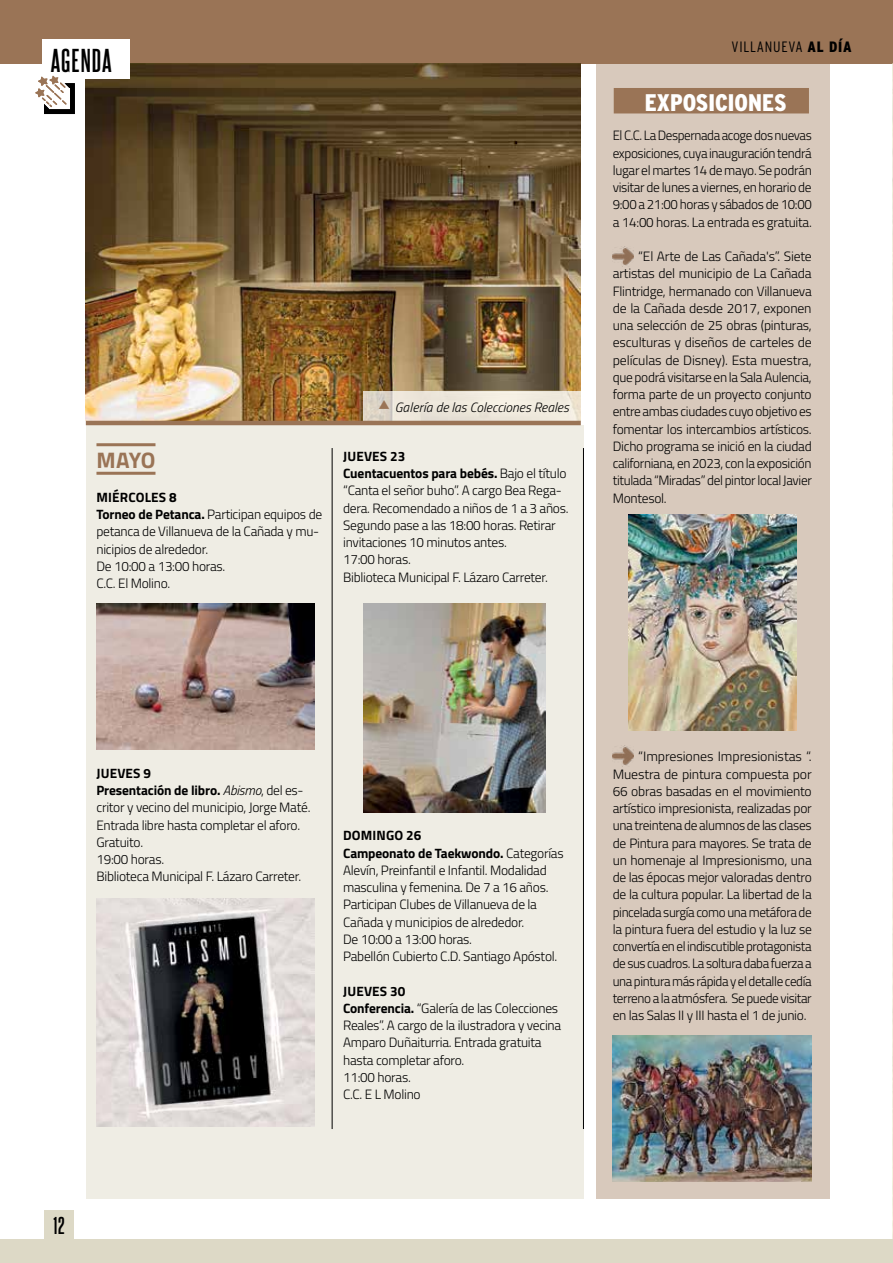
<style>
.page{position:relative;width:893px;height:1263px;background:#fff}
.page>*{position:absolute;margin:0;border:0;box-sizing:border-box;transform-origin:0 0}
.t1{font:700 28.5px "Steelfish Rg";letter-spacing:.04em;color:#000}
.LADILLA_OTRAS_NOTICIAS{font:900 condensed 24px "Interstate";color:#fff}
.LADILLO{font:700 22.5px "Titillium";color:#9a7456}
.t2{font:700 21px "Steelfish Rg";color:#000}
.t3{font:300 condensed 15px "Interstate";letter-spacing:.05em;color:#000}
.TEXTO{font:300 13.5px/17.2px "Titillium";letter-spacing:-.02em;color:#000}
.t4{font:700 13.5px "Titillium";letter-spacing:.01em;color:#000}
.PIE_DE_FOTO{font:italic 300 13.5px "Titillium";color:#000}
.s1{font-weight:700}
.s2{font-weight:900}
.s3{font-style:italic}
</style>
<div class="page">
<div style="left:0;top:0;width:893px;height:64px;background:#9a7456"></div>
<img style="left:86px;top:64px;width:494px;height:357px">
<svg style="left:364px;top:391px;width:217px;height:30px;background:#ebe4d7"></svg>
<div style="left:86px;top:425px;width:498px;height:774px;background:#efede4"></div>
<hr style="left:96px;top:443px;width:59px;height:3px;background:#9a7456">
<hr style="left:96px;top:472px;width:59px;height:3px;background:#9a7456">
<hr style="left:332px;top:448px;width:1px;height:681px;background:#000">
<hr style="left:583px;top:448px;width:1px;height:681px;background:#000">
<div style="left:42px;top:39px;width:88px;height:40px;background:#fff"></div>
<svg style="left:35px;top:76px;width:40px;height:38px"></svg>
<hr style="left:86px;top:421px;width:495px;height:4px;background:#9a7456">
<img style="left:96px;top:604px;width:218px;height:145px">
<img style="left:364px;top:604px;width:181px;height:208px">
<img style="left:96px;top:898px;width:218px;height:229px">
<img style="left:892px;top:64px;width:1px;height:1175px">
<div style="left:596px;top:64px;width:233px;height:1134px;background:#d8c9bc"></div>
<img style="left:613px;top:1035px;width:199px;height:147px">
<img style="left:628px;top:514px;width:168px;height:216px">
<div style="left:614px;top:88px;width:195px;height:25px;background:#9a7456"></div>
<img style="left:613px;top:746px;width:20px;height:20px">
<img style="left:613px;top:246px;width:20px;height:21px">
<div style="left:44px;top:1209px;width:30px;height:30px;background:#ddd9c6"></div>
<div style="left:0;top:1239px;width:893px;height:24px;background:#ddd9c6"></div>
<svg style="left:379px;top:400px;width:10px;height:9px"></svg>
<p class="t1" style="left:51px;top:40px;width:62px">AGENDA</p>
<p class="LADILLO" style="left:97px;top:442px;width:60px">MAYO</p>
<p class="t4" style="left:97px;top:487px;width:82px">MIÉRCOLES 8</p>
<p class="TEXTO" style="left:96px;top:505px;width:227px"><span class="s1">Torneo de Petanca.</span> Participan equipos de petanca de Villanueva de la Cañada y mu&shy;nicipios de alrededor.</p>
<p class="TEXTO" style="left:96px;top:557px;width:130px">De 10:00 a 13:00 horas.</p>
<p class="TEXTO" style="left:96px;top:574px;width:75px">C.C. El Molino.</p>
<p class="PIE_DE_FOTO" style="left:395px;top:398px;width:176px">Galería de las Colecciones Reales</p>
<p class="t4" style="left:343px;top:446px;width:64px">JUEVES 23</p>
<p class="TEXTO" style="left:343px;top:464px;width:227px"><span class="s1">Cuentacuentos para bebés.</span> Bajo el título “Canta el señor buho”. A cargo Bea Rega&shy;dera. Recomendado a niños de 1 a 3 años.<br>Segundo pase a las 18:00 horas. Retirar invitaciones 10 minutos antes.</p>
<p class="TEXTO" style="left:343px;top:550px;width:69px">17:00 horas.</p>
<p class="TEXTO" style="left:343px;top:567px;width:206px">Biblioteca Municipal F. Lázaro Carreter.</p>
<p class="t3" style="left:731px;top:38px;width:122px">VILLANUEVA <span class="s2">AL DÍA</span></p>
<p class="LADILLA_OTRAS_NOTICIAS" style="left:645px;top:89px;width:143px">EXPOSICIONES</p>
<p class="TEXTO" style="left:613px;top:126px;width:201px;text-align:justify">El C.C. La Despernada acoge dos nuevas exposiciones, cuya inauguración tendrá lugar el martes 14 de mayo. Se podrán visitar de lunes a viernes, en horario de 9:00 a 21:00 horas y sábados de 10:00 a 14:00 horas. La entrada es gratuita.</p>
<p class="TEXTO" style="left:613px;top:247px;width:201px;text-align:justify;text-indent:26px">“El Arte de Las Cañada's”. Siete artistas del municipio de La Cañada Flintridge, hermanado con Villanueva de la Cañada desde 2017, exponen una selección de 25 obras (pinturas, esculturas y diseños de carteles de películas de Disney). Esta muestra, que podrá visitarse en la Sala Aulencia, forma parte de un proyecto conjunto entre ambas ciudades cuyo objetivo es fomentar los intercambios artísticos.<br>Dicho programa se inició en la ciudad californiana, en 2023, con la exposición titulada “Miradas” del pintor local Javier Montesol.</p>
<p class="t4" style="left:97px;top:763px;width:56px">JUEVES 9</p>
<p class="TEXTO" style="left:96px;top:781px;width:216px"><span class="s1">Presentación de libro.</span> <span class="s3">Abismo</span>, del es&shy;critor y vecino del municipio, Jorge Maté.<br>Entrada libre hasta completar el aforo.<br>Gratuito.</p>
<p class="TEXTO" style="left:96px;top:850px;width:69px">19:00 horas.</p>
<p class="TEXTO" style="left:96px;top:867px;width:206px">Biblioteca Municipal F. Lázaro Carreter.</p>
<p class="t4" style="left:343px;top:825px;width:80px">DOMINGO 26</p>
<p class="TEXTO" style="left:343px;top:843px;width:222px"><span class="s1">Campeonato de Taekwondo.</span> Categorías Alevín, Preinfantil e Infantil. Modalidad masculina y femenina. De 7 a 16 años.<br>Participan Clubes de Villanueva de la Cañada y municipios de alrededor.</p>
<p class="TEXTO" style="left:343px;top:930px;width:130px">De 10:00 a 13:00 horas.</p>
<p class="TEXTO" style="left:343px;top:947px;width:216px">Pabellón Cubierto C.D. Santiago Apóstol.</p>
<p class="t4" style="left:343px;top:980px;width:64px">JUEVES 30</p>
<p class="TEXTO" style="left:343px;top:999px;width:220px"><span class="s1">Conferencia.</span> “Galería de las Colecciones Reales”. A cargo de la ilustradora y vecina Amparo Duñaiturria. Entrada gratuita hasta completar aforo.</p>
<p class="TEXTO" style="left:343px;top:1068px;width:69px">11:00 horas.</p>
<p class="TEXTO" style="left:343px;top:1085px;width:79px">C.C. E L Molino</p>
<h3 class="t2" style="left:53px;top:1210px;width:13px">12</h3>
<p class="TEXTO" style="left:613px;top:747px;width:201px;text-align:justify;text-indent:26px">“Impresiones Impresionistas “.<br>Muestra de pintura compuesta por 66 obras basadas en el movimiento artístico impresionista, realizadas por una treintena de alumnos de las clases de Pintura para mayores. Se trata de un homenaje al Impresionismo, una de las épocas mejor valoradas dentro de la cultura popular. La libertad de la pincelada surgía como una metáfora de la pintura fuera del estudio y la luz se convertía en el indiscutible protagonista de sus cuadros. La soltura daba fuerza a una pintura más rápida y el detalle cedía terreno a la atmósfera. Se puede visitar en las Salas II y III hasta el 1 de junio.</p>
</div>
